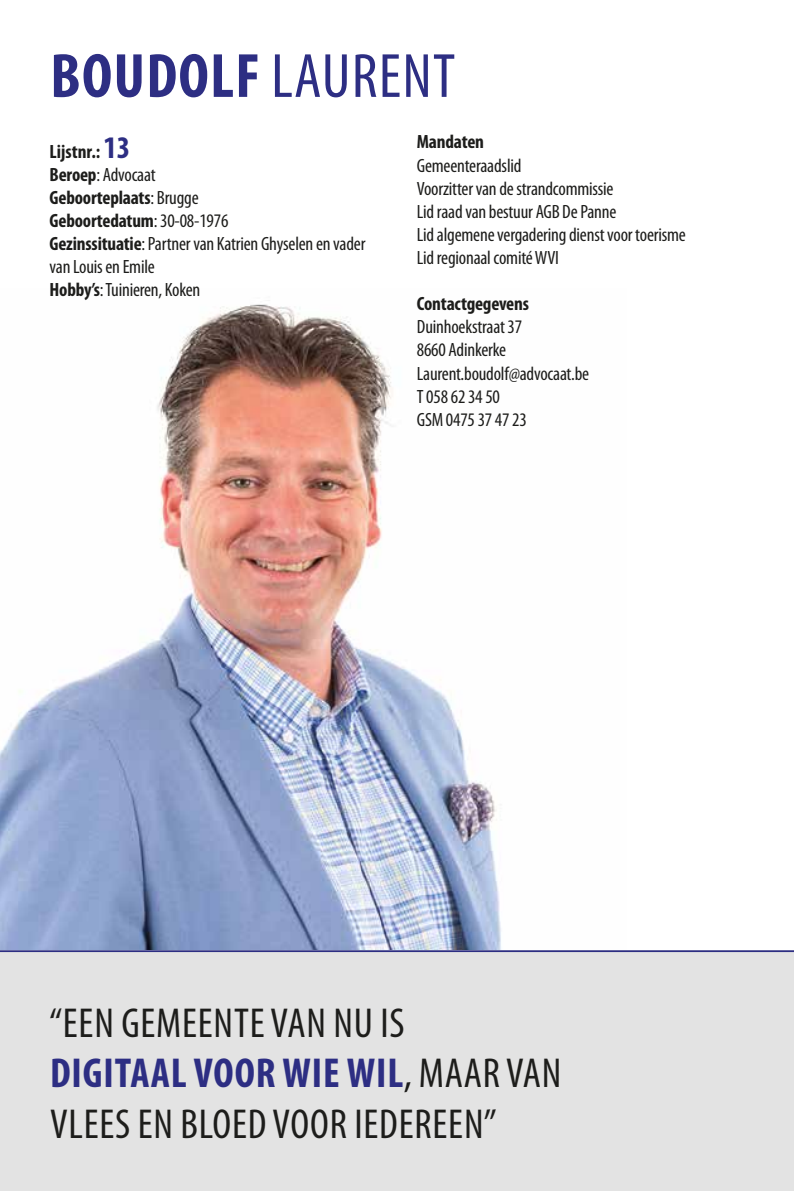
<style>
.page{position:relative;width:794px;height:1191px;background:#fff}
.page>*{position:absolute;margin:0;border:0;box-sizing:border-box;transform-origin:0 0}
.t1{font:700 condensed 63px "Myriad Pro";letter-spacing:.02em;color:#2d2e83}
.t2{font:condensed 42px/50.4px "Myriad Pro";letter-spacing:.02em;color:#1d1d1b}
.t3{font:condensed 19.25px/23.1px "Myriad Pro";letter-spacing:-.01em;color:#1d1d1b}
.t4{font:700 condensed 19.25px "Myriad Pro";letter-spacing:-.01em;color:#1d1d1b}
.s1{font-weight:400}
.s2{font-weight:700}
.s3{font-weight:700;font-size:31.5px;color:#2d2e83}
.s4{font-weight:700;color:#2d2e83}
</style>
<div class="page">
<img style="left:0;top:304px;width:501px;height:646px">
<div style="left:0;top:950px;width:794px;height:241px;background:#e3e3e3"></div>
<hr style="left:0;top:950px;width:794px;height:2px;background:#2d2e83">
<h1 class="t1" style="left:50px;top:41px;width:406px">BOUDOLF <span class="s1">LAURENT</span></h1>
<p class="t3" style="left:50px;top:140px;width:317px"><span class="s2">Lijstnr.:</span> <span class="s3">13<br></span><span class="s2">Beroep</span>: Advocaat<br><span class="s2">Geboorteplaats</span>: Brugge<br><span class="s2">Geboortedatum</span>: 30-08-1976<br><span class="s2">Gezinssituatie</span>: Partner van Katrien Ghyselen en vader van Louis en Emile<br><span class="s2">Hobby’s</span>: Tuinieren, Koken</p>
<p class="t4" style="left:417px;top:131px;width:69px">Mandaten</p>
<p class="t3" style="left:417px;top:154px;width:270px">Gemeenteraadslid<br>Voorzitter van de strandcommissie<br>Lid raad van bestuur AGB De Panne<br>Lid algemene vergadering dienst voor toerisme<br>Lid regionaal comité WVI</p>
<p class="t4" style="left:417px;top:293px;width:114px">Contactgegevens</p>
<p class="t3" style="left:417px;top:316px;width:174px">Duinhoekstraat 37<br>8660 Adinkerke<br>Laurent.boudolf@advocaat.be<br>T 058 62 34 50<br>GSM 0475 37 47 23</p>
<h2 class="t2" style="left:50px;top:998px;width:513px">“EEN GEMEENTE VAN NU IS<br><span class="s4">DIGITAAL VOOR WIE WIL</span>, MAAR VAN<br>VLEES EN BLOED VOOR IEDEREEN”</h2>
</div>
